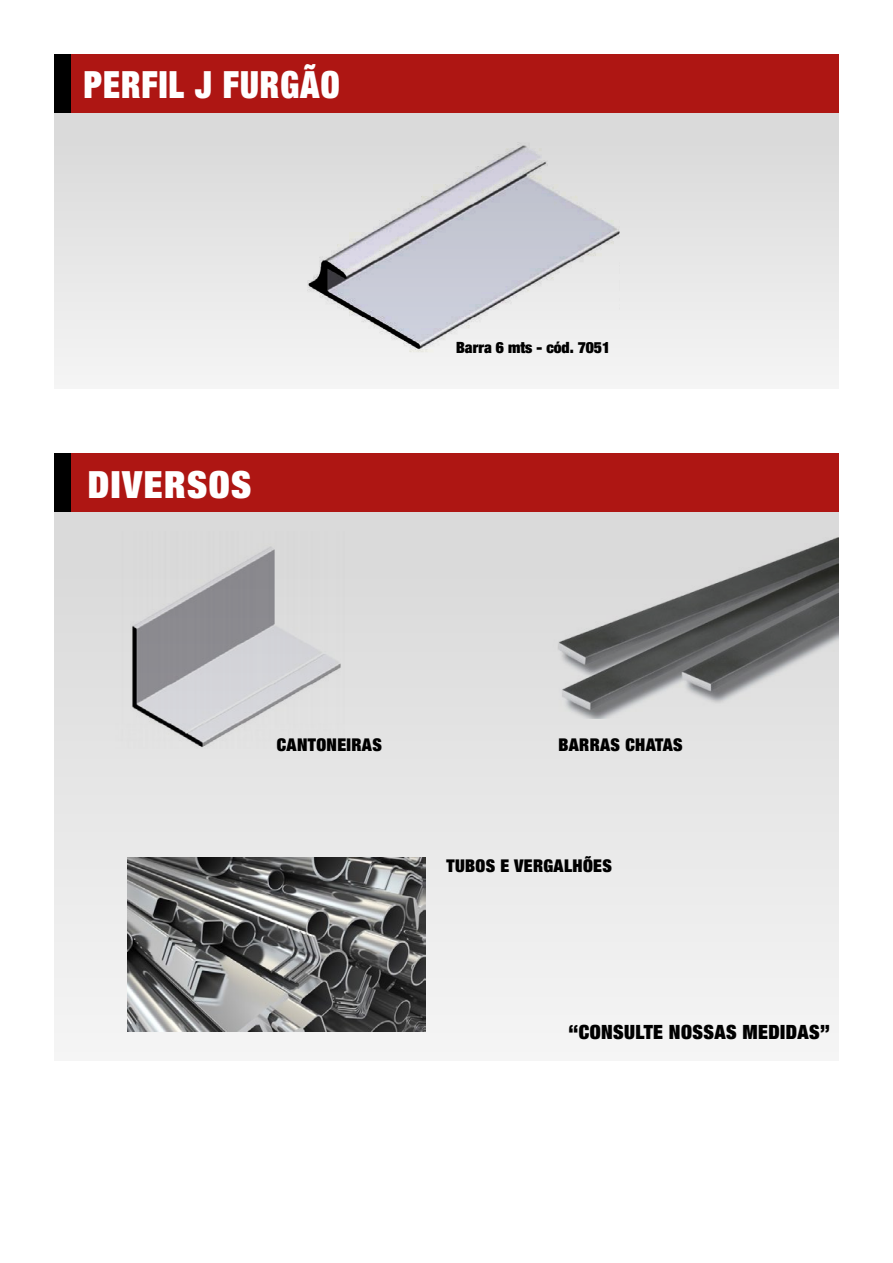
<style>
.page{position:relative;width:893px;height:1263px;background:#fff}
.page>*{position:absolute;margin:0;border:0;box-sizing:border-box;transform-origin:0 0}
.t1{font:900 expanded 37.65px "Helvetica Neue";letter-spacing:.03em;color:#fff;scale:.9 1}
.t2{font:900 expanded 37.65px "Helvetica Neue";letter-spacing:.03em;color:#fff}
.t3{font:900 expanded 19.65px "Helvetica Neue";letter-spacing:.02em;color:#000}
.t4{font:900 expanded 17.7px "Helvetica Neue";letter-spacing:.02em;color:#000}
.t5{font:900 expanded 15.6px "Helvetica Neue";color:#000}
</style>
<div class="page">
<div style="left:54px;top:512px;width:785px;height:548px;background:linear-gradient(to bottom,#d7d7d7,#f5f5f5)"></div>
<div style="left:54px;top:454px;width:785px;height:58px;background:#ae1613"></div>
<div style="left:54px;top:454px;width:16px;height:58px;background:#000"></div>
<div style="left:54px;top:112px;width:785px;height:277px;background:linear-gradient(to bottom,#d7d7d7,#f5f5f5)"></div>
<div style="left:54px;top:54px;width:785px;height:58px;background:#ae1613"></div>
<div style="left:54px;top:54px;width:16px;height:58px;background:#000"></div>
<img style="left:267px;top:112px;width:353px;height:241px">
<img style="left:82px;top:531px;width:262px;height:218px">
<img style="left:535px;top:531px;width:304px;height:188px">
<img style="left:128px;top:857px;width:298px;height:174px">
<h1 class="t1" style="left:83px;top:61px;width:286px">PERFIL J FURGÃO</h1>
<h1 class="t2" style="left:88px;top:460px;width:165px">DIVERSOS</h1>
<p class="t5" style="left:456px;top:338px;width:156px">Barra 6 mts - cód. 7051</p>
<p class="t4" style="left:277px;top:733px;width:107px">CANTONEIRAS</p>
<p class="t4" style="left:558px;top:733px;width:126px">BARRAS CHATAS</p>
<p class="t4" style="left:446px;top:854px;width:167px">TUBOS E VERGALHÕES</p>
<p class="t3" style="left:569px;top:1019px;width:263px">“CONSULTE NOSSAS MEDIDAS”</p>
</div>
